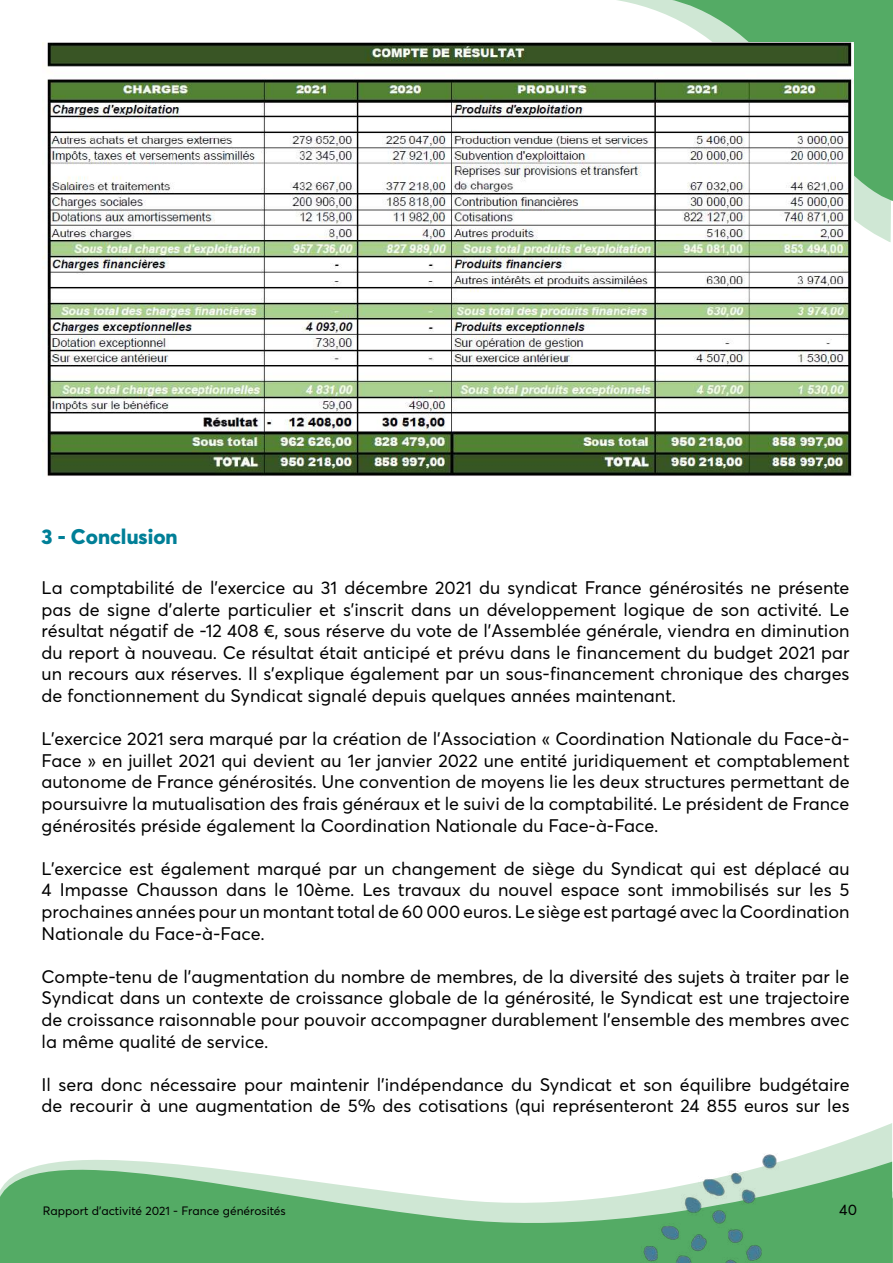
<style>
.page{position:relative;width:893px;height:1263px;background:#fff}
.page>*{position:absolute;margin:0;border:0;box-sizing:border-box;transform-origin:0 0}
.t1{font:800 21px "Averta";color:#007f97}
.t2{font:18px/21.6px "Averta";color:#000;text-align:justify}
.t3{font:15px "Averta";color:#000}
.t4{font:12px "Averta";color:#000}
</style>
<div class="page">
<svg style="left:0;top:1123px;width:892px;height:140px"></svg>
<svg style="left:892px;top:1161px;width:1px;height:102px"></svg>
<svg style="left:542px;top:0;width:349px;height:242px"></svg>
<svg style="left:672px;top:0;width:221px;height:201px;background:#6ab579"></svg>
<img style="left:629px;top:1153px;width:151px;height:110px">
<img style="left:43px;top:43px;width:810px;height:433px">
<p class="t1" style="left:42px;top:523px;width:138px">3 - Conclusion</p>
<p class="t2" style="left:42px;top:577px;width:809px">La comptabilité de l’exercice au 31 décembre 2021 du syndicat France générosités ne présente pas de signe d’alerte particulier et s’inscrit dans un développement logique de son activité. Le résultat négatif de -12 408 €, sous réserve du vote de l’Assemblée générale, viendra en diminution du report à nouveau. Ce résultat était anticipé et prévu dans le financement du budget 2021 par un recours aux réserves. Il s’explique également par un sous-financement chronique des charges de fonctionnement du Syndicat signalé depuis quelques années maintenant.</p>
<p class="t2" style="left:42px;top:728px;width:809px">L’exercice 2021 sera marqué par la création de l’Association « Coordination Nationale du Face-à-Face » en juillet 2021 qui devient au 1er janvier 2022 une entité juridiquement et comptablement autonome de France générosités. Une convention de moyens lie les deux structures permettant de poursuivre la mutualisation des frais généraux et le suivi de la comptabilité. Le président de France générosités préside également la Coordination Nationale du Face-à-Face.</p>
<p class="t2" style="left:42px;top:857px;width:809px">L’exercice est également marqué par un changement de siège du Syndicat qui est déplacé au 4 Impasse Chausson dans le 10ème. Les travaux du nouvel espace sont immobilisés sur les 5 prochaines années pour un montant total de 60 000 euros. Le siège est partagé avec la Coordination Nationale du Face-à-Face.</p>
<p class="t2" style="left:42px;top:965px;width:809px">Compte-tenu de l’augmentation du nombre de membres, de la diversité des sujets à traiter par le Syndicat dans un contexte de croissance globale de la générosité, le Syndicat est une trajectoire de croissance raisonnable pour pouvoir accompagner durablement l’ensemble des membres avec la même qualité de service.</p>
<p class="t2" style="left:42px;top:1073px;width:809px">Il sera donc nécessaire pour maintenir l’indépendance du Syndicat et son équilibre budgétaire de recourir à une augmentation de 5% des cotisations (qui représenteront 24 855 euros sur les</p>
<p class="t4" style="left:43px;top:1203px;width:244px">Rapport d’activité 2021 - France générosités</p>
<p class="t3" style="left:839px;top:1201px;width:19px">40</p>
</div>
